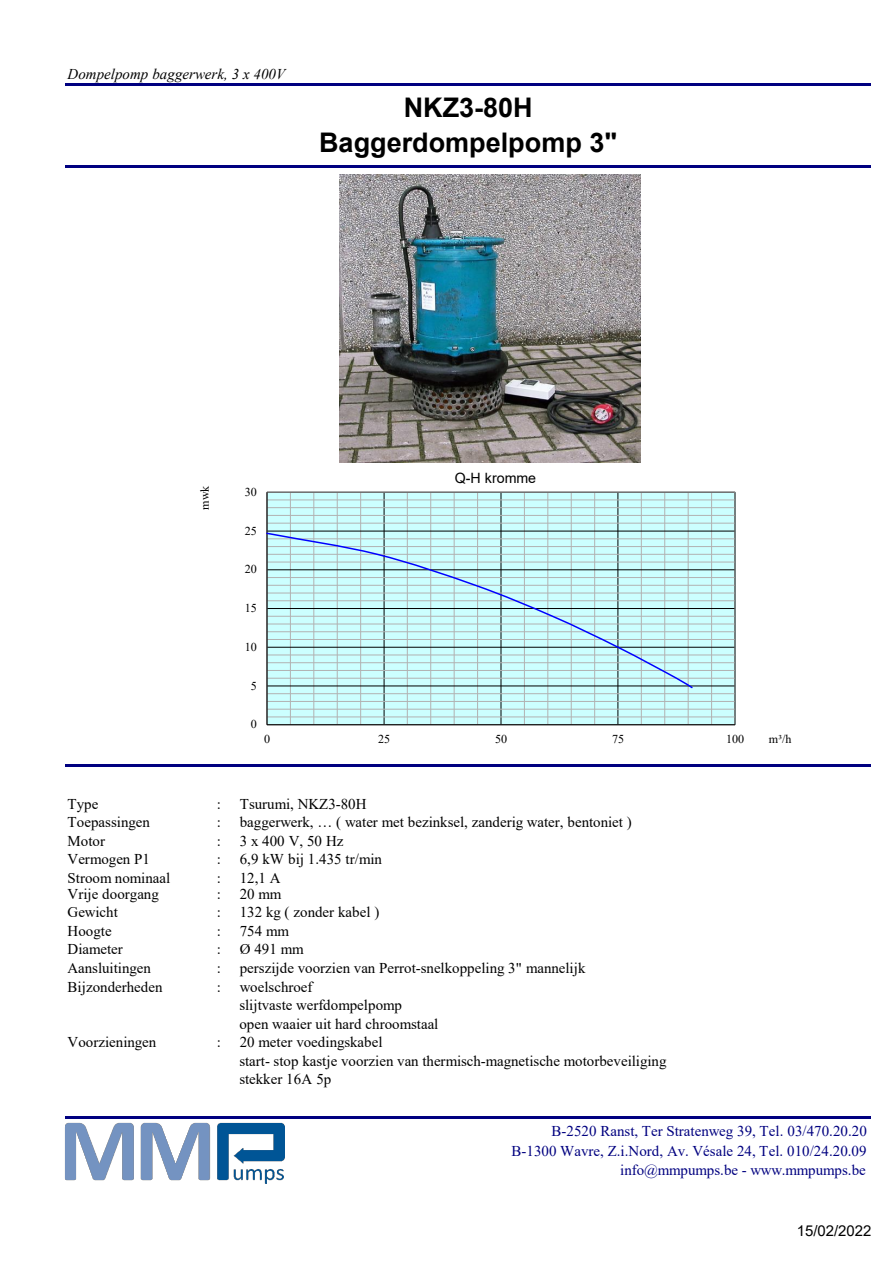
<style>
.page{position:relative;width:894px;height:1264px;background:#fff}
.page>*{position:absolute;margin:0;border:0;box-sizing:border-box;transform-origin:0 0}
.t1{font:700 27px/34.5px "Arial";color:#000;text-align:center}
.t2{font:15px/18.6px "Times New Roman";color:#000}
.t3{font:15px/19.2px "Times New Roman";color:#000080;text-align:right}
.t4{font:italic 15px "Times New Roman";letter-spacing:.005em;color:#000}
.t5{font:15px "Arial";color:#000}
.t6{font:14.25px "Arial";color:#000}
.t7{font:12px "Times New Roman";letter-spacing:-.01em;color:#000}
</style>
<div class="page">
<hr style="left:65px;top:83px;width:805px;height:3px;background:#000080">
<hr style="left:65px;top:165px;width:805px;height:3px;background:#000080">
<hr style="left:65px;top:764px;width:805px;height:3px;background:#000080">
<hr style="left:65px;top:1115px;width:805px;height:3px;background:#000080">
<div style="left:267px;top:492px;width:467px;height:232px;background:#cff"></div>
<hr style="left:290px;top:492px;width:1px;height:232px;background:#b2b2b2">
<hr style="left:313px;top:492px;width:1px;height:232px;background:#b2b2b2">
<hr style="left:337px;top:492px;width:1px;height:232px;background:#b2b2b2">
<hr style="left:360px;top:492px;width:1px;height:232px;background:#b2b2b2">
<hr style="left:407px;top:492px;width:1px;height:232px;background:#b2b2b2">
<hr style="left:430px;top:492px;width:1px;height:232px;background:#b2b2b2">
<hr style="left:453px;top:492px;width:1px;height:232px;background:#b2b2b2">
<hr style="left:477px;top:492px;width:1px;height:232px;background:#b2b2b2">
<hr style="left:524px;top:492px;width:1px;height:232px;background:#b2b2b2">
<hr style="left:547px;top:492px;width:1px;height:232px;background:#b2b2b2">
<hr style="left:570px;top:492px;width:1px;height:232px;background:#b2b2b2">
<hr style="left:594px;top:492px;width:1px;height:232px;background:#b2b2b2">
<hr style="left:640px;top:492px;width:1px;height:232px;background:#b2b2b2">
<hr style="left:664px;top:492px;width:1px;height:232px;background:#b2b2b2">
<hr style="left:687px;top:492px;width:1px;height:232px;background:#b2b2b2">
<hr style="left:711px;top:492px;width:1px;height:232px;background:#b2b2b2">
<hr style="left:383px;top:492px;width:1px;height:232px;background:#000">
<hr style="left:500px;top:492px;width:1px;height:232px;background:#000">
<hr style="left:617px;top:492px;width:1px;height:232px;background:#000">
<hr style="left:267px;top:716px;width:467px;height:1px;background:#b2b2b2">
<hr style="left:267px;top:708px;width:467px;height:1px;background:#b2b2b2">
<hr style="left:267px;top:701px;width:467px;height:1px;background:#b2b2b2">
<hr style="left:267px;top:693px;width:467px;height:1px;background:#b2b2b2">
<hr style="left:267px;top:678px;width:467px;height:1px;background:#b2b2b2">
<hr style="left:267px;top:670px;width:467px;height:1px;background:#b2b2b2">
<hr style="left:267px;top:662px;width:467px;height:1px;background:#b2b2b2">
<hr style="left:267px;top:654px;width:467px;height:1px;background:#b2b2b2">
<hr style="left:267px;top:639px;width:467px;height:1px;background:#b2b2b2">
<hr style="left:267px;top:631px;width:467px;height:1px;background:#b2b2b2">
<hr style="left:267px;top:623px;width:467px;height:1px;background:#b2b2b2">
<hr style="left:267px;top:616px;width:467px;height:1px;background:#b2b2b2">
<hr style="left:267px;top:600px;width:467px;height:1px;background:#b2b2b2">
<hr style="left:267px;top:592px;width:467px;height:1px;background:#b2b2b2">
<hr style="left:267px;top:585px;width:467px;height:1px;background:#b2b2b2">
<hr style="left:267px;top:577px;width:467px;height:1px;background:#b2b2b2">
<hr style="left:267px;top:561px;width:467px;height:1px;background:#b2b2b2">
<hr style="left:267px;top:554px;width:467px;height:1px;background:#b2b2b2">
<hr style="left:267px;top:546px;width:467px;height:1px;background:#b2b2b2">
<hr style="left:267px;top:538px;width:467px;height:1px;background:#b2b2b2">
<hr style="left:267px;top:523px;width:467px;height:1px;background:#b2b2b2">
<hr style="left:267px;top:515px;width:467px;height:1px;background:#b2b2b2">
<hr style="left:267px;top:507px;width:467px;height:1px;background:#b2b2b2">
<hr style="left:267px;top:499px;width:467px;height:1px;background:#b2b2b2">
<hr style="left:267px;top:685px;width:467px;height:1px;background:#000">
<hr style="left:267px;top:647px;width:467px;height:1px;background:#000">
<hr style="left:267px;top:608px;width:467px;height:1px;background:#000">
<hr style="left:267px;top:569px;width:467px;height:1px;background:#000">
<hr style="left:267px;top:530px;width:467px;height:1px;background:#000">
<hr style="left:267px;top:724px;width:467px;height:1px;background:#000">
<hr style="left:266px;top:492px;width:1px;height:232px;background:#000">
<svg style="left:266px;top:531px;width:427px;height:158px"></svg>
<img style="left:339px;top:174px;width:301px;height:289px">
<img style="left:65px;top:1122px;width:220px;height:61px">
<p class="t4" style="left:68px;top:69px;width:219px">Dompelpomp baggerwerk, 3 x 400V</p>
<h1 class="t1" style="left:319px;top:93px;width:299px">NKZ3-80H<br>Baggerdompelpomp 3"</h1>
<p class="t7" style="left:200px;top:509px;width:25px;rotate:-90deg">mwk</p>
<p class="t7" style="left:245px;top:487px;width:13px">30</p>
<p class="t7" style="left:245px;top:526px;width:13px">25</p>
<p class="t7" style="left:245px;top:565px;width:13px">20</p>
<p class="t7" style="left:245px;top:604px;width:13px">15</p>
<p class="t7" style="left:245px;top:642px;width:13px">10</p>
<p class="t6" style="left:454px;top:472px;width:83px">Q-H kromme</p>
<p class="t7" style="left:251px;top:681px;width:8px">5</p>
<p class="t7" style="left:251px;top:720px;width:8px">0</p>
<p class="t7" style="left:264px;top:734px;width:8px">0</p>
<p class="t7" style="left:378px;top:734px;width:13px">25</p>
<p class="t7" style="left:495px;top:734px;width:13px">50</p>
<p class="t7" style="left:612px;top:734px;width:13px">75</p>
<p class="t7" style="left:726px;top:734px;width:20px">100</p>
<p class="t7" style="left:768px;top:734px;width:24px">m³/h</p>
<p class="t2" style="left:68px;top:795px;width:32px">Type</p>
<p class="t2" style="left:217px;top:795px;width:6px">:</p>
<p class="t2" style="left:240px;top:795px;width:128px">Tsurumi, NKZ3-80H</p>
<p class="t2" style="left:68px;top:814px;width:84px">Toepassingen</p>
<p class="t2" style="left:217px;top:814px;width:6px">:</p>
<p class="t2" style="left:240px;top:814px;width:393px">baggerwerk, … ( water met bezinksel, zanderig water, bentoniet )</p>
<p class="t2" style="left:68px;top:832px;width:39px">Motor</p>
<p class="t2" style="left:217px;top:832px;width:6px">:</p>
<p class="t2" style="left:240px;top:832px;width:105px">3 x 400 V, 50 Hz</p>
<p class="t2" style="left:68px;top:851px;width:84px">Vermogen P1</p>
<p class="t2" style="left:217px;top:851px;width:6px">:</p>
<p class="t2" style="left:240px;top:851px;width:144px">6,9 kW bĳ 1.435 tr/min</p>
<p class="t2" style="left:68px;top:869px;width:104px">Stroom nominaal</p>
<p class="t2" style="left:217px;top:869px;width:6px">:</p>
<p class="t2" style="left:240px;top:869px;width:42px">12,1 A</p>
<p class="t2" style="left:68px;top:885px;width:93px">Vrije doorgang</p>
<p class="t2" style="left:217px;top:885px;width:6px">:</p>
<p class="t2" style="left:240px;top:885px;width:43px">20 mm</p>
<p class="t2" style="left:68px;top:904px;width:52px">Gewicht</p>
<p class="t2" style="left:217px;top:904px;width:6px">:</p>
<p class="t2" style="left:240px;top:904px;width:141px">132 kg ( zonder kabel )</p>
<p class="t2" style="left:68px;top:923px;width:46px">Hoogte</p>
<p class="t2" style="left:217px;top:923px;width:6px">:</p>
<p class="t2" style="left:240px;top:923px;width:51px">754 mm</p>
<p class="t2" style="left:68px;top:941px;width:57px">Diameter</p>
<p class="t2" style="left:217px;top:941px;width:6px">:</p>
<p class="t2" style="left:240px;top:941px;width:66px">Ø 491 mm</p>
<p class="t2" style="left:68px;top:960px;width:85px">Aansluitingen</p>
<p class="t2" style="left:217px;top:960px;width:6px">:</p>
<p class="t2" style="left:240px;top:960px;width:347px">perszijde voorzien van Perrot-snelkoppeling 3" mannelijk</p>
<p class="t2" style="left:68px;top:978px;width:97px">Bijzonderheden</p>
<p class="t2" style="left:217px;top:978px;width:6px">:</p>
<p class="t2" style="left:239px;top:978px;width:200px">woelschroef<br>slijtvaste werfdompelpomp<br>open waaier uit hard chroomstaal</p>
<p class="t2" style="left:68px;top:1034px;width:90px">Voorzieningen</p>
<p class="t2" style="left:217px;top:1034px;width:6px">:</p>
<p class="t2" style="left:239px;top:1034px;width:428px">20 meter voedingskabel<br>start- stop kastje voorzien van thermisch-magnetische motorbeveiliging stekker 16A 5p</p>
<p class="t3" style="left:511px;top:1123px;width:357px">B-2520 Ranst, Ter Stratenweg 39, Tel. 03/470.20.20<br>B-1300 Wavre, Z.i.Nord, Av. Vésale 24, Tel. 010/24.20.09 info@mmpumps.be - www.mmpumps.be</p>
<p class="t5" style="left:796px;top:1225px;width:76px">15/02/2022</p>
</div>
